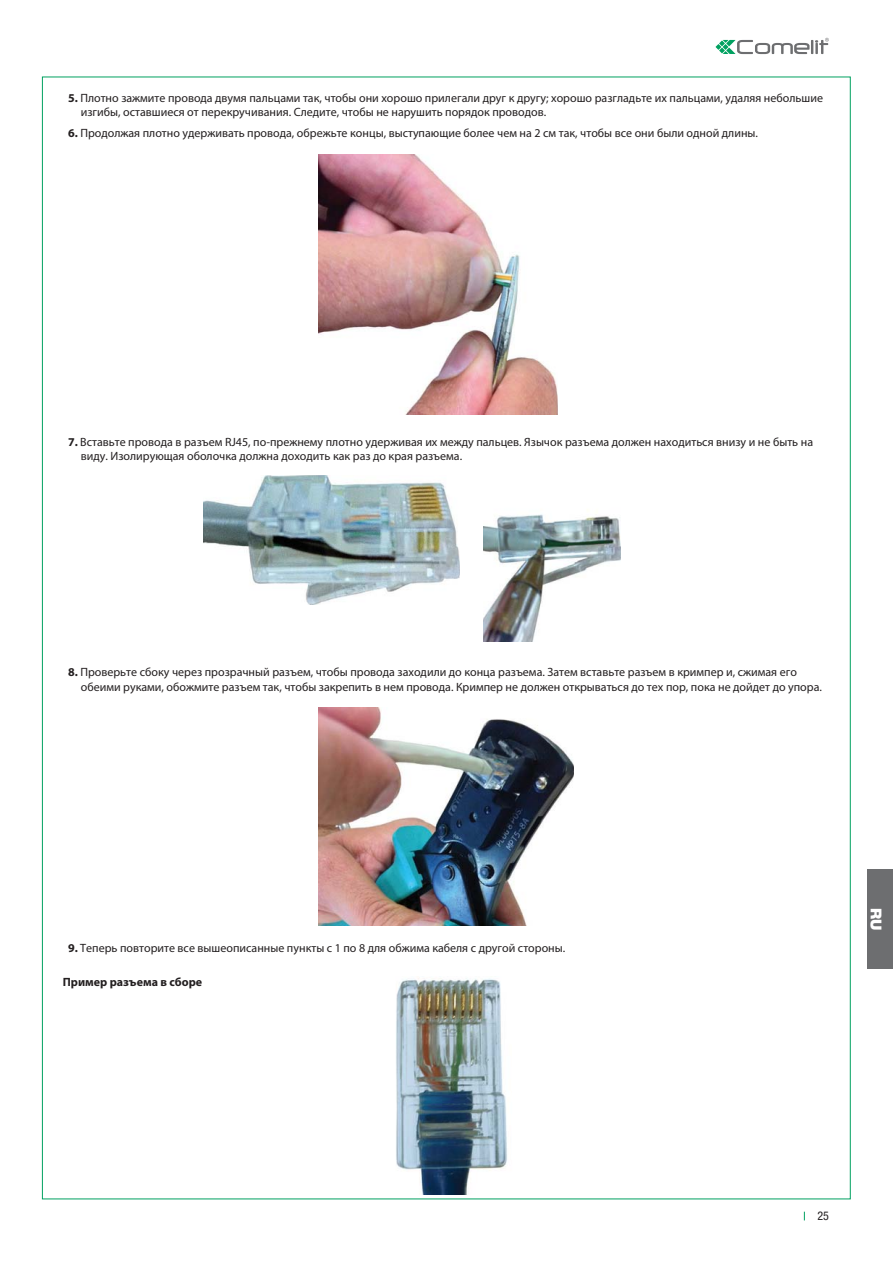
<style>
.page{position:relative;width:893px;height:1263px;background:#fff}
.page>*{position:absolute;margin:0;border:0;box-sizing:border-box;transform-origin:0 0}
.t1{font:900 15px "Helvetica Neue LTW1 G";color:#fff}
.t2{font:12px/14.4px "Myriad Pro";color:#231f20}
.t3{font:700 12px "Myriad Pro";color:#231f20}
.t4{font:condensed 12px "Helvetica Neue LTW1 G";color:#231f20}
.s1{font-weight:700}
</style>
<div class="page">
<svg style="left:715px;top:38px;width:114px;height:16px"></svg>
<div style="left:867px;top:869px;width:25px;height:100px;background:#6d6e70"></div>
<img style="left:319px;top:154px;width:239px;height:261px">
<img style="left:204px;top:475px;width:255px;height:129px">
<img style="left:483px;top:514px;width:137px;height:127px">
<img style="left:319px;top:708px;width:255px;height:218px">
<img style="left:396px;top:978px;width:111px;height:217px">
<p class="t2" style="left:81px;top:92px;width:744px;text-indent:-13px"><span class="s1">5.</span> Плотно зажмите провода двумя пальцами так, чтобы они хорошо прилегали друг к другу; хорошо разгладьте их пальцами, удаляя небольшие изгибы, оставшиеся от перекручивания. Следите, чтобы не нарушить порядок проводов.</p>
<p class="t2" style="left:68px;top:126px;width:691px"><span class="s1">6.</span> Продолжая плотно удерживать провода, обрежьте концы, выступающие более чем на 2 см так, чтобы все они были одной длины.</p>
<p class="t2" style="left:81px;top:435px;width:734px;text-indent:-13px"><span class="s1">7.</span> Вставьте провода в разъем RJ45, по-прежнему плотно удерживая их между пальцев. Язычок разъема должен находиться внизу и не быть на виду. Изолирующая оболочка должна доходить как раз до края разъема.</p>
<p class="t2" style="left:81px;top:666px;width:743px;text-indent:-13px"><span class="s1">8.</span> Проверьте сбоку через прозрачный разъем, чтобы провода заходили до конца разъема. Затем вставьте разъем в кримпер и, сжимая его обеими руками, обожмите разъем так, чтобы закрепить в нем провода. Кримпер не должен открываться до тех пор, пока не дойдет до упора.</p>
<p class="t2" style="left:68px;top:941px;width:499px"><span class="s1">9.</span> Теперь повторите все вышеописанные пункты с 1 по 8 для обжима кабеля с другой стороны.</p>
<p class="t3" style="left:63px;top:977px;width:141px">Пример разъема в сборе</p>
<p class="t1" style="left:885px;top:908px;width:24px;rotate:90deg">RU</p>
<p class="t4" style="left:817px;top:1209px;width:13px">25</p>
</div>
